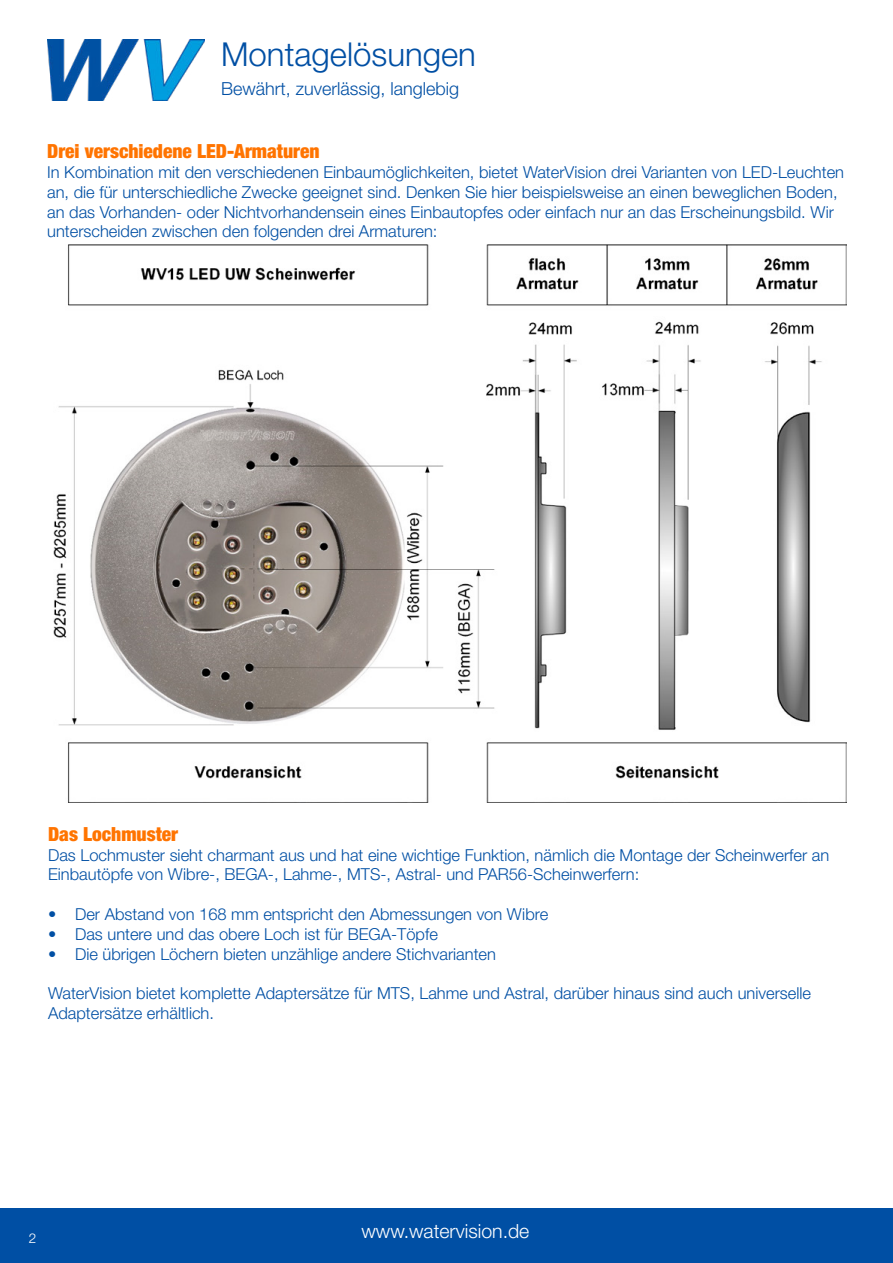
<style>
.page{position:relative;width:893px;height:1263px;background:#fff}
.page>*{position:absolute;margin:0;border:0;box-sizing:border-box;transform-origin:0 0}
.t1{font:300 33px "Helvetica Neue";color:#004fa4}
.t2{font:900 condensed 19.5px "Helvetica Neue";color:#ff7400}
.t3{font:300 19.5px "Helvetica Neue";color:#fff}
.t4{font:300 18px "Helvetica Neue";color:#004fa4}
.t5{font:300 16.5px/19.8px "Helvetica Neue";color:#004fa4}
.t6{font:300 13.5px "Helvetica Neue";color:#fff}
</style>
<div class="page">
<img style="left:47px;top:39px;width:158px;height:62px">
<div style="left:0;top:1208px;width:893px;height:55px;background:#004fa4"></div>
<img style="left:53px;top:245px;width:793px;height:557px">
<h1 class="t1" style="left:221px;top:42px;width:256px">Montagelösungen</h1>
<p class="t4" style="left:221px;top:82px;width:240px">Bewährt, zuverlässig, langlebig</p>
<p class="t2" style="left:47px;top:144px;width:274px">Drei verschiedene LED-Armaturen</p>
<p class="t5" style="left:47px;top:164px;width:798px">In Kombination mit den verschiedenen Einbaumöglichkeiten, bietet WaterVision drei Varianten von LED-Leuchten an, die für unterschiedliche Zwecke geeignet sind. Denken Sie hier beispielsweise an einen beweglichen Boden, an das Vorhanden- oder Nichtvorhandensein eines Einbautopfes oder einfach nur an das Erscheinungsbild. Wir unterscheiden zwischen den folgenden drei Armaturen:</p>
<p class="t2" style="left:48px;top:826px;width:132px">Das Lochmuster</p>
<p class="t5" style="left:48px;top:846px;width:783px">Das Lochmuster sieht charmant aus und hat eine wichtige Funktion, nämlich die Montage der Scheinwerfer an<br>Einbautöpfe von Wibre-, BEGA-, Lahme-, MTS-, Astral- und PAR56-Scheinwerfern:</p>
<p class="t5" style="left:48px;top:906px;width:502px">• Der Abstand von 168 mm entspricht den Abmessungen von Wibre</p>
<p class="t5" style="left:48px;top:925px;width:391px">• Das untere und das obere Loch ist für BEGA-Töpfe</p>
<p class="t5" style="left:48px;top:945px;width:449px">• Die übrigen Löchern bieten unzählige andere Stichvarianten</p>
<p class="t5" style="left:48px;top:985px;width:764px">WaterVision bietet komplette Adaptersätze für MTS, Lahme und Astral, darüber hinaus sind auch universelle<br>Adaptersätze erhältlich.</p>
<p class="t6" style="left:29px;top:1233px;width:9px">2</p>
<p class="t3" style="left:361px;top:1223px;width:169px">www.watervision.de</p>
<p class="t3" style="left:368px;top:1224px;width:162px">www.watervision.nl</p>
</div>
